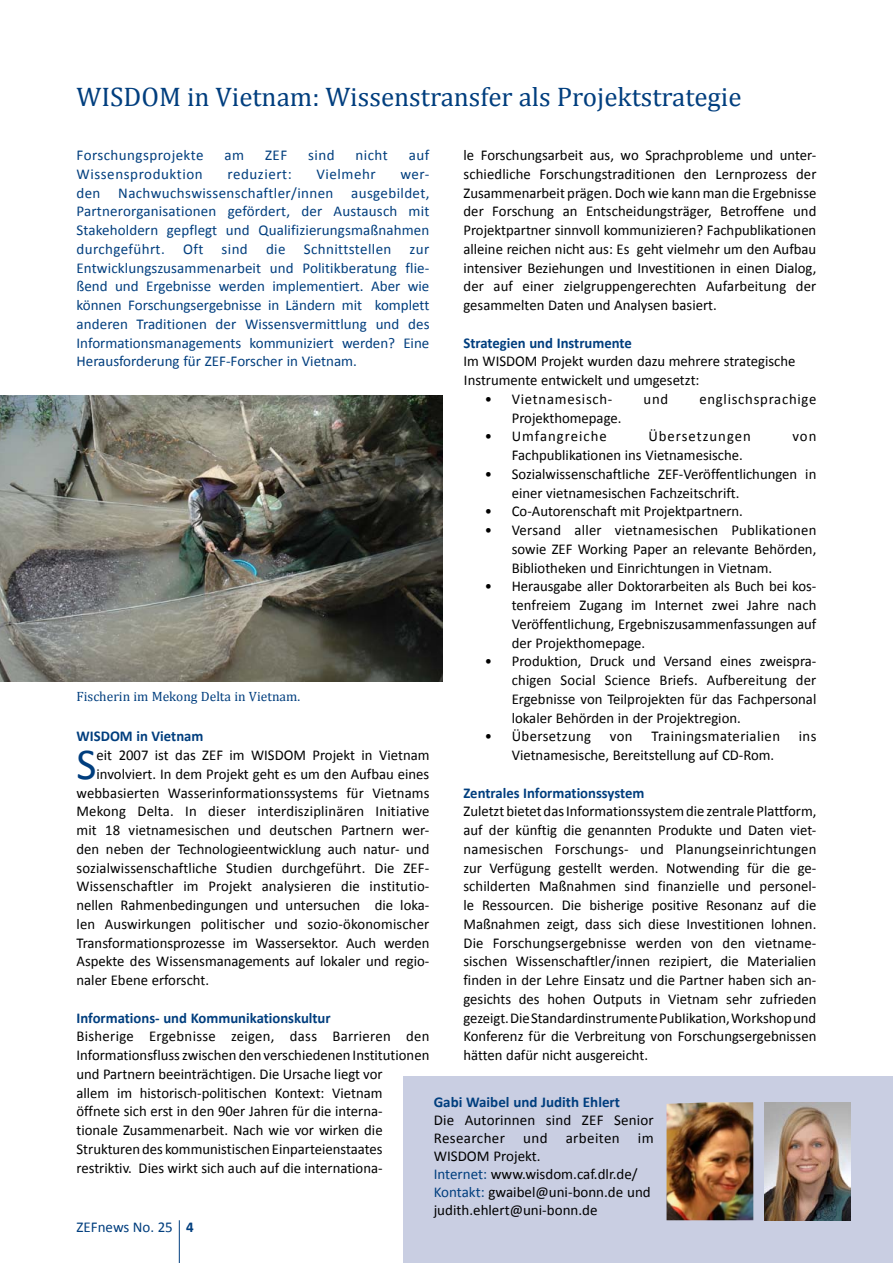
<style>
.page{position:relative;width:893px;height:1263px;background:#fff}
.page>*{position:absolute;margin:0;border:0;box-sizing:border-box;transform-origin:0 0}
.ZEFnews_BodyText_ers{font:44.55px "Calibri";color:#003e7e}
.ZEFnews_Ü1{font:27px "Cambria";color:#003e7e}
.ZEFnews_BodyText_ers-2{font:15px/18.8px "Calibri";color:#000;text-align:justify}
.ZEFnews_BodyText{font:15px/18.8px "Calibri";color:#000;text-align:justify}
.ZEFnews_Einleitung{font:15px/18.8px "Calibri";letter-spacing:.025em;color:#003e7e;text-align:justify}
.ZEFnews_Ü2{font:700 15px "Calibri";color:#003e7e}
.ZEFnews_BodyText-2{font:15px "Calibri";letter-spacing:.05em;color:#000}
.ZEFnews_BodyText-3{font:15px "Calibri";letter-spacing:.07em;color:#000}
.ZEFnews_Einleitung-2{font:700 15px "Calibri";color:#003e7e}
.ZEFnews_Einleitung-3{font:15px "Calibri";color:#003e7e}
.ZEFnews_BU{font:13.5px "Cambria";color:#003e7e}
.s1{color:#003e7e}
.s2{font-weight:700}
</style>
<div class="page">
<hr style="left:179px;top:1220px;width:1px;height:43px;background:#003e7e">
<img style="left:0;top:395px;width:443px;height:286px">
<div style="left:404px;top:1076px;width:489px;height:187px;background:#c9cee2"></div>
<img style="left:666px;top:1102px;width:87px;height:118px">
<img style="left:764px;top:1102px;width:87px;height:118px">
<p class="ZEFnews_Ü1" style="left:77px;top:81px;width:667px">WISDOM in Vietnam: Wissenstransfer als Projektstrategie</p>
<p class="ZEFnews_Einleitung" style="left:77px;top:145px;width:129px">Forschungsprojekte</p>
<p class="ZEFnews_Einleitung" style="left:225px;top:145px;width:21px">am</p>
<p class="ZEFnews_Einleitung" style="left:265px;top:145px;width:24px">ZEF</p>
<p class="ZEFnews_Einleitung" style="left:308px;top:145px;width:28px">sind</p>
<p class="ZEFnews_Einleitung" style="left:356px;top:145px;width:34px">nicht</p>
<p class="ZEFnews_Einleitung" style="left:409px;top:145px;width:22px">auf</p>
<p class="ZEFnews_Einleitung" style="left:77px;top:164px;width:128px">Wissensproduktion</p>
<p class="ZEFnews_Einleitung" style="left:227px;top:164px;width:66px">reduziert:</p>
<p class="ZEFnews_Einleitung" style="left:316px;top:164px;width:61px">Vielmehr</p>
<p class="ZEFnews_BodyText_ers-2" style="left:463px;top:145px;width:354px">le Forschungsarbeit aus, wo Sprachprobleme und unter&shy;schiedliche Forschungstraditionen den Lernprozess der Zusammenarbeit prägen. Doch wie kann man die Ergebnisse der Forschung an Entscheidungsträger, Betroffene und Projektpartner sinnvoll kommunizieren? Fachpublikationen alleine reichen nicht aus: Es geht vielmehr um den Aufbau intensiver Beziehungen und Investitionen in einen Dialog, der auf einer zielgruppengerechten Aufarbeitung der gesammelten Daten und Analysen basiert.</p>
<p class="ZEFnews_Ü2" style="left:463px;top:333px;width:170px">Strategien und Instrumente</p>
<p class="ZEFnews_BodyText_ers-2" style="left:463px;top:351px;width:333px">Im WISDOM Projekt wurden dazu mehrere strategische</p>
<p class="ZEFnews_BodyText_ers-2" style="left:464px;top:370px;width:237px">Instrumente entwickelt und umgesetzt:</p>
<p class="ZEFnews_BodyText-2" style="left:485px;top:390px;width:129px">• Vietnamesisch-</p>
<p class="ZEFnews_BodyText" style="left:644px;top:389px;width:26px">und</p>
<p class="ZEFnews_BodyText-2" style="left:699px;top:390px;width:119px">englischsprachige</p>
<p class="ZEFnews_BodyText" style="left:512px;top:407px;width:111px">Projekthomepage.</p>
<p class="ZEFnews_BodyText-3" style="left:485px;top:427px;width:124px">• Umfangreiche</p>
<p class="ZEFnews_BodyText-3" style="left:648px;top:427px;width:104px">Übersetzungen</p>
<p class="ZEFnews_BodyText" style="left:792px;top:426px;width:26px">von</p>
<p class="ZEFnews_BodyText" style="left:512px;top:445px;width:233px">Fachpublikationen ins Vietnamesische.</p>
<p class="ZEFnews_BodyText" style="left:512px;top:464px;width:306px;text-indent:-27px">• Sozialwissenschaftliche ZEF-Veröffentlichungen in einer vietnamesischen Fachzeitschrift.</p>
<p class="ZEFnews_BodyText" style="left:485px;top:501px;width:260px">• Co-Autorenschaft mit Projektpartnern.</p>
<p class="ZEFnews_BodyText" style="left:512px;top:520px;width:306px;text-indent:-27px">• Versand aller vietnamesischen Publikationen sowie ZEF Working Paper an relevante Behörden, Bibliotheken und Einrichtungen in Vietnam.</p>
<p class="ZEFnews_BodyText" style="left:512px;top:576px;width:306px;text-indent:-27px">• Herausgabe aller Doktorarbeiten als Buch bei kos&shy;tenfreiem Zugang im Internet zwei Jahre nach Veröffentlichung, Ergebniszusammenfassungen auf der Projekthomepage.</p>
<p class="ZEFnews_BodyText" style="left:512px;top:651px;width:306px;text-indent:-27px">• Produktion, Druck und Versand eines zweispra&shy;chigen Social Science Briefs. Aufbereitung der Ergebnisse von Teilprojekten für das Fachpersonal lokaler Behörden in der Projektregion.</p>
<p class="ZEFnews_BodyText" style="left:512px;top:726px;width:306px;text-indent:-27px">• Übersetzung von Trainingsmaterialien ins<br>Vietnamesische, Bereitstellung auf CD-Rom.</p>
<p class="ZEFnews_Ü2" style="left:463px;top:783px;width:182px">Zentrales Informationssystem</p>
<p class="ZEFnews_BodyText_ers-2" style="left:463px;top:801px;width:354px">Zuletzt bietet das Informationssystem die zentrale Plattform, auf der künftig die genannten Produkte und Daten viet&shy;namesischen Forschungs- und Planungseinrichtungen zur Verfügung gestellt werden. Notwending für die ge&shy;schilderten Maßnahmen sind finanzielle und personel&shy;le Ressourcen. Die bisherige positive Resonanz auf die Maßnahmen zeigt, dass sich diese Investitionen lohnen.<br>Die Forschungsergebnisse werden von den vietname&shy;sischen Wissenschaftler/innen rezipiert, die Materialien finden in der Lehre Einsatz und die Partner haben sich an&shy;gesichts des hohen Outputs in Vietnam sehr zufrieden gezeigt. Die Standardinstrumente PubIikation, Workshop und Konferenz für die Verbreitung von Forschungsergebnissen hätten dafür nicht ausgereicht.</p>
<p class="ZEFnews_Einleitung" style="left:77px;top:164px;width:354px;text-indent:324px">wer&shy;den Nachwuchswissenschaftler/innen ausgebildet, Partnerorganisationen gefördert, der Austausch mit Stakeholdern gepflegt und Qualifizierungsmaßnahmen durchgeführt. Oft sind die Schnittstellen zur Entwicklungszusammenarbeit und Politikberatung flie&shy;ßend und Ergebnisse werden implementiert. Aber wie können Forschungsergebnisse in Ländern mit komplett anderen Traditionen der Wissensvermittlung und des Informationsmanagements kommuniziert werden? Eine Herausforderung für ZEF-Forscher in Vietnam.</p>
<p class="ZEFnews_BU" style="left:77px;top:688px;width:225px">Fischerin im Mekong Delta in Vietnam.</p>
<p class="ZEFnews_Einleitung-2" style="left:77px;top:727px;width:128px">WISDOM in Vietnam</p>
<p class="ZEFnews_BodyText_ers" style="left:77px;top:736px;width:22px">S</p>
<p class="ZEFnews_BodyText_ers-2" style="left:97px;top:745px;width:334px">eit 2007 ist das ZEF im WISDOM Projekt in Vietnam</p>
<p class="ZEFnews_BodyText_ers-2" style="left:97px;top:764px;width:334px">involviert. In dem Projekt geht es um den Aufbau eines</p>
<p class="ZEFnews_BodyText_ers-2" style="left:77px;top:782px;width:354px">webbasierten Wasserinformationssystems für Vietnams</p>
<p class="ZEFnews_BodyText_ers-2" style="left:77px;top:801px;width:354px">Mekong Delta. In dieser interdisziplinären Initiative</p>
<p class="ZEFnews_BodyText_ers-2" style="left:77px;top:820px;width:354px">mit 18 vietnamesischen und deutschen Partnern wer-</p>
<p class="ZEFnews_BodyText_ers-2" style="left:77px;top:839px;width:354px">den neben der Technologieentwicklung auch natur- und</p>
<p class="ZEFnews_BodyText_ers-2" style="left:77px;top:857px;width:354px">sozialwissenschaftliche Studien durchgeführt. Die ZEF-</p>
<p class="ZEFnews_BodyText_ers-2" style="left:77px;top:876px;width:354px">Wissenschaftler im Projekt analysieren die institutio-</p>
<p class="ZEFnews_BodyText_ers-2" style="left:77px;top:895px;width:354px">nellen Rahmenbedingungen und untersuchen die loka-</p>
<p class="ZEFnews_BodyText_ers-2" style="left:77px;top:914px;width:354px">len Auswirkungen politischer und sozio-ökonomischer</p>
<p class="ZEFnews_BodyText_ers-2" style="left:77px;top:932px;width:354px">Transformationsprozesse im Wassersektor. Auch werden</p>
<p class="ZEFnews_BodyText_ers-2" style="left:77px;top:951px;width:354px">Aspekte des Wissensmanagements auf lokaler und regio-</p>
<p class="ZEFnews_BodyText_ers-2" style="left:77px;top:970px;width:134px">naler Ebene erforscht.</p>
<p class="ZEFnews_Ü2" style="left:77px;top:1008px;width:256px">Informations- und Kommunikationskultur</p>
<p class="ZEFnews_BodyText_ers-2" style="left:77px;top:1026px;width:354px;text-align:left">Bisherige Ergebnisse zeigen, dass Barrieren den Informationsfluss zwischen den verschiedenen Institutionen und Partnern beeinträchtigen. Die Ursache liegt vor<br>allem im historisch-politischen Kontext: Vietnam öffnete sich erst in den 90er Jahren für die interna-<br>tionale Zusammenarbeit. Nach wie vor wirken die Strukturen des kommunistischen Einparteienstaates restriktiv. Dies wirkt sich auch auf die internationa-</p>
<p class="ZEFnews_Ü2" style="left:434px;top:1093px;width:188px">Gabi Waibel und Judith Ehlert</p>
<p class="ZEFnews_BodyText_ers-2" style="left:434px;top:1110px;width:222px;line-height:18px">Die Autorinnen sind ZEF Senior Researcher und arbeiten im WISDOM Projekt.</p>
<p class="ZEFnews_BodyText_ers-2" style="left:434px;top:1164px;width:205px"><span class="s1">Internet:</span> www.wisdom.caf.dlr.de/</p>
<p class="ZEFnews_BodyText_ers-2" style="left:434px;top:1182px;width:218px"><span class="s1">Kontakt:</span> gwaibel@uni-bonn.de und</p>
<p class="ZEFnews_BodyText_ers-2" style="left:434px;top:1200px;width:165px">judith.ehlert@uni-bonn.de</p>
<p class="ZEFnews_Einleitung-3" style="left:77px;top:1217px;width:119px">ZEFnews No. 25 <span class="s2">4</span></p>
</div>
